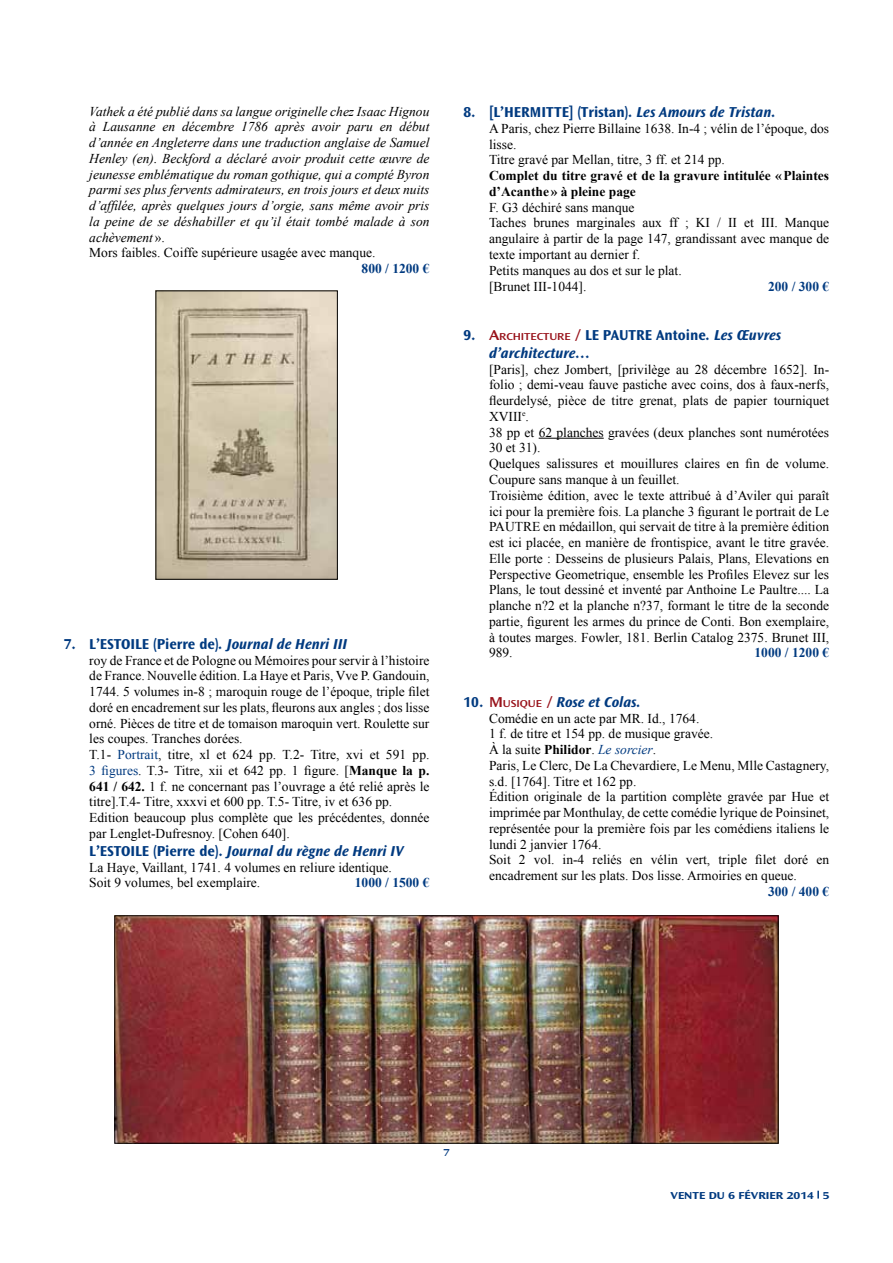
<style>
.page{position:relative;width:893px;height:1263px;background:#fff}
.page>*{position:absolute;margin:0;border:0;box-sizing:border-box;transform-origin:0 0}
.t1{font:italic 700 15px/18px "Ocean Sans Std";color:#003a80}
.t2{font:700 15px "Ocean Sans Std";color:#003a80}
.t3{font:13.5px/15.8px "Times New Roman";color:#000}
.t4{font:italic 13.5px/15.8px "Times New Roman";color:#000}
.t5{font:700 13.5px/15.8px "Times New Roman";color:#000}
.t6{font:700 13.5px "Times New Roman";color:#003a80}
.t7{font:700 expanded 10.5px "Ocean Sans Std";color:#003a80}
.t8{font:600 expanded 10.5px "Ocean Sans Std";color:#003a80}
.s1{font-style:normal}
.s2{font-style:italic}
.s3{color:#003a80}
.s4{font-weight:700}
.s5{font-weight:600;font-style:normal;font-stretch:expanded;color:#98121a}
.s6{font-weight:600;font-style:normal;font-stretch:expanded;font-size:10.5px;color:#98121a}
.s7{font-style:italic;color:#003a80}
</style>
<div class="page">
<svg style="left:817px;top:1191px;width:2px;height:7px"></svg>
<img style="left:158px;top:292px;width:178px;height:286px">
<div style="left:156px;top:290px;width:182px;height:290px;border:1px solid #000"></div>
<hr style="left:539px;top:438px;width:65px;height:1px;background:#000">
<img style="left:116px;top:917px;width:661px;height:225px">
<div style="left:114px;top:915px;width:665px;height:229px;border:1px solid #000"></div>
<p class="t4" style="left:89px;top:103px;width:342px">Vathek a été publié dans sa langue originelle chez Isaac Hignou à Lausanne en décembre 1786 après avoir paru en début d’année en Angleterre dans une traduction anglaise de Samuel Henley (en). Beckford a déclaré avoir produit cette œuvre de jeunesse emblématique du roman gothique, qui a compté Byron parmi ses plus fervents admirateurs, en trois jours et deux nuits d’affilée, après quelques jours d’orgie, sans même avoir pris la peine de se déshabiller et qu’il était tombé malade à son achèvement<span class="s1">».<br>Mors faibles. Coiffe supérieure usagée avec manque.</span></p>
<p class="t6" style="left:362px;top:259px;width:69px">800 / 1200 €</p>
<p class="t2" style="left:64px;top:635px;width:285px">7. L’ESTOILE (Pierre de)<span class="s2">. Journal de Henri III</span></p>
<p class="t3" style="left:89px;top:652px;width:342px">roy de France et de Pologne ou Mémoires pour servir à l’histoire de France. Nouvelle édition. La Haye et Paris, Vve P. Gandouin, 1744. 5 volumes in-8 ; maroquin rouge de l’époque, triple filet doré en encadrement sur les plats, fleurons aux angles ; dos lisse orné. Pièces de titre et de tomaison maroquin vert. Roulette sur les coupes. Tranches dorées.<br>T.1- <span class="s3">Portrait</span>, titre, xl et 624 pp. T.2- Titre, xvi et 591 pp.<br><span class="s3">3 figures</span>. T.3- Titre, xii et 642 pp. 1 figure. [<span class="s4">Manque la p.<br>641 / 642.</span> 1 f. ne concernant pas l’ouvrage a été relié après le titre].T.4- Titre, xxxvi et 600 pp. T.5- Titre, iv et 636 pp.<br>Edition beaucoup plus complète que les précédentes, donnée par Lenglet-Dufresnoy. [Cohen 640].</p>
<p class="t1" style="left:89px;top:842px;width:316px"><span class="s1">L’ESTOILE (Pierre de).</span> Journal du règne de Henri IV</p>
<p class="t3" style="left:89px;top:859px;width:304px">La Haye, Vaillant, 1741. 4 volumes en reliure identique.<br>Soit 9 volumes, bel exemplaire.</p>
<p class="t6" style="left:355px;top:873px;width:76px">1000 / 1500 €</p>
<p class="t2" style="left:463px;top:104px;width:314px">8. [L’HERMITTE] (Tristan)<span class="s2">. Les Amours de Tristan.</span></p>
<p class="t3" style="left:489px;top:120px;width:342px">A Paris, chez Pierre Billaine 1638. In-4 ; vélin de l’époque, dos lisse.<br>Titre gravé par Mellan, titre, 3 ff. et 214 pp.</p>
<p class="t5" style="left:489px;top:167px;width:342px">Complet du titre gravé et de la gravure intitulée «Plaintes d’Acanthe» à pleine page</p>
<p class="t3" style="left:489px;top:199px;width:342px">F. G3 déchiré sans manque<br>Taches brunes marginales aux ff ; KI / II et III. Manque angulaire à partir de la page 147, grandissant avec manque de texte important au dernier f.<br>Petits manques au dos et sur le plat.<br>[Brunet III-1044].</p>
<p class="t6" style="left:768px;top:277px;width:63px">200 / 300 €</p>
<p class="t1" style="left:489px;top:326px;width:294px;text-indent:-26px"><span class="s1">9.</span> <span class="s5">A</span><span class="s6">RCHITECTURE</span> <span class="s5">/</span> <span class="s1">LE PAUTRE Antoine</span>. Les Œuvres d’architecture…</p>
<p class="t3" style="left:489px;top:361px;width:342px">[Paris], chez Jombert, [privilège au 28 décembre 1652]. In&shy;folio ; demi-veau fauve pastiche avec coins, dos à faux-nerfs, fleurdelysé, pièce de titre grenat, plats de papier tourniquet XVIII<sup>e</sup>.<br>38 pp et 62 planches gravées (deux planches sont numérotées 30 et 31).<br>Quelques salissures et mouillures claires en fin de volume.<br>Coupure sans manque à un feuillet.<br>Troisième édition, avec le texte attribué à d’Aviler qui paraît ici pour la première fois. La planche 3 figurant le portrait de Le PAUTRE en médaillon, qui servait de titre à la première édition est ici placée, en manière de frontispice, avant le titre gravée.<br>Elle porte : Desseins de plusieurs Palais, Plans, Elevations en Perspective Geometrique, ensemble les Profiles Elevez sur les Plans, le tout dessiné et inventé par Anthoine Le Paultre.... La planche n?2 et la planche n?37, formant le titre de la seconde partie, figurent les armes du prince de Conti. Bon exemplaire, à toutes marges. Fowler, 181. Berlin Catalog 2375. Brunet III, 989.</p>
<p class="t6" style="left:755px;top:643px;width:76px">1000 / 1200 €</p>
<p class="t1" style="left:463px;top:693px;width:179px"><span class="s1">10.</span> <span class="s5">M</span> <span class="s6">USIQUE</span> <span class="s5">/</span> Rose et Colas.</p>
<p class="t3" style="left:489px;top:710px;width:342px">Comédie en un acte par MR. Id., 1764.<br>1 f. de titre et 154 pp. de musique gravée.<br>À la suite <span class="s4">Philidor</span>. <span class="s7">Le sorcier</span>.<br>Paris, Le Clerc, De La Chevardiere, Le Menu, Mlle Castagnery, s.d. [1764]. Titre et 162 pp.<br>Édition originale de la partition complète gravée par Hue et imprimée par Monthulay, de cette comédie lyrique de Poinsinet, représentée pour la première fois par les comédiens italiens le lundi 2 janvier 1764.<br>Soit 2 vol. in-4 reliés en vélin vert, triple filet doré en encadrement sur les plats. Dos lisse. Armoiries en queue.</p>
<p class="t6" style="left:768px;top:882px;width:63px">300 / 400 €</p>
<p class="t8" style="left:443px;top:1146px;width:8px">7</p>
<p class="t7" style="left:670px;top:1189px;width:160px">VENTE DU 6 FÉVRIER 2014 5</p>
</div>
